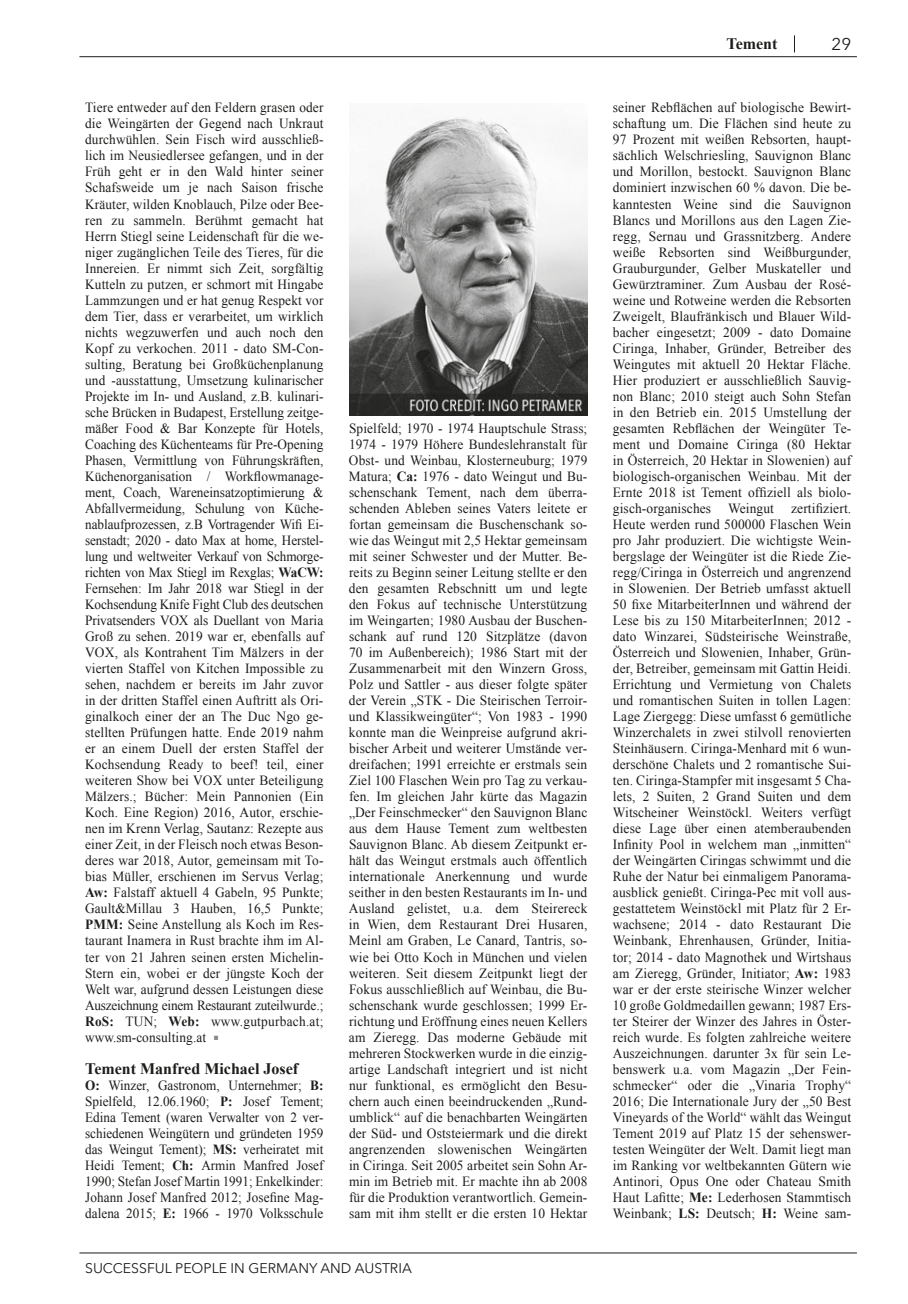
<style>
.page{position:relative;width:908px;height:1304px;background:#fff}
.page>*{position:absolute;margin:0;border:0;box-sizing:border-box;transform-origin:0 0}
.t1{font:17px "Avenir Next";color:#1d1d1b}
.t2{font:700 16px "Times New Roman";color:#1d1d1b}
.t3{font:14px/16px "Times New Roman";letter-spacing:.01em;color:#1d1d1b;text-align:justify;scale:.95 1}
.t4{font:14px/16px "Times New Roman";letter-spacing:.01em;color:#1d1d1b;text-align:justify;scale:.96 1}
.t5{font:14px/16px "Times New Roman";letter-spacing:.01em;color:#1d1d1b;text-align:justify;scale:.94 1}
.t6{font:14px "Avenir Next";color:#1d1d1b}
.s1{font-weight:700}
.s2{color:#878787}
</style>
<div class="page">
<hr style="left:79px;top:56px;width:777px;height:1px;background:#1d1d1b">
<hr style="left:79px;top:1252px;width:777px;height:1px;background:#1d1d1b">
<img style="left:349px;top:117px;width:238px;height:298px">
<p class="t3" style="left:85px;top:99px;width:252px">Tiere entweder auf den Feldern grasen oder die Weingärten der Gegend nach Unkraut durchwühlen. Sein Fisch wird ausschließ&shy;lich im Neusiedlersee gefangen, und in der Früh geht er in den Wald hinter seiner Schafsweide um je nach Saison frische Kräuter, wilden Knoblauch, Pilze oder Bee&shy;ren zu sammeln. Berühmt gemacht hat Herrn Stiegl seine Leidenschaft für die we&shy;niger zugänglichen Teile des Tieres, für die Innereien. Er nimmt sich Zeit, sorgfältig Kutteln zu putzen, er schmort mit Hingabe Lammzungen und er hat genug Respekt vor dem Tier, dass er verarbeitet, um wirklich nichts wegzuwerfen und auch noch den Kopf zu verkochen. 2011 - dato SM-Con&shy;sulting, Beratung bei Großküchenplanung und -ausstattung, Umsetzung kulinarischer Projekte im In- und Ausland, z.B. kulinari&shy;sche Brücken in Budapest, Erstellung zeitge&shy;mäßer Food &amp; Bar Konzepte für Hotels, Coaching des Küchenteams für Pre‑Opening Phasen, Vermittlung von Führungskräften, Küchenorganisation / Workflowmanage&shy;ment, Coach, Wareneinsatzoptimierung &amp; Abfallvermeidung, Schulung von Küche&shy;nablaufprozessen, z.B Vortragender Wifi Ei&shy;senstadt; 2020 - dato Max at home, Herstel&shy;lung und weltweiter Verkauf von Schmorge&shy;richten von Max Stiegl im Rexglas; <span class="s1">WaCW:<br></span>Fernsehen: Im Jahr 2018 war Stiegl in der Kochsendung Knife Fight Club des deutschen Privatsenders VOX als Duellant von Maria Groß zu sehen. 2019 war er, ebenfalls auf VOX, als Kontrahent Tim Mälzers in der vierten Staffel von Kitchen Impossible zu sehen, nachdem er bereits im Jahr zuvor in der dritten Staffel einen Auftritt als Ori&shy;ginalkoch einer der an The Duc Ngo ge&shy;stellten Prüfungen hatte. Ende 2019 nahm er an einem Duell der ersten Staffel der Kochsendung Ready to beef! teil, einer weiteren Show bei VOX unter Beteiligung Mälzers.; Bücher: Mein Pannonien (Ein Koch. Eine Region) 2016, Autor, erschie&shy;nen im Krenn Verlag, Sautanz: Rezepte aus einer Zeit, in der Fleisch noch etwas Beson&shy;deres war 2018, Autor, gemeinsam mit To&shy;bias Müller, erschienen im Servus Verlag; <span class="s1">Aw:</span> Falstaff aktuell 4 Gabeln, 95 Punkte; Gault&amp;Millau 3 Hauben, 16,5 Punkte; <span class="s1">PMM:</span> Seine Anstellung als Koch im Res&shy;taurant Inamera in Rust brachte ihm im Al&shy;ter von 21 Jahren seinen ersten Michelin-Stern ein, wobei er der jüngste Koch der Welt war, aufgrund dessen Leistungen diese Auszeichnung einem Restaurant zuteilwurde.; <span class="s1">RoS:</span> TUN; <span class="s1">Web:</span> www.gutpurbach.at; www.sm-consulting.at <span class="s2">▪</span></p>
<p class="t2" style="left:85px;top:1057px;width:214px">Tement Manfred Michael Josef</p>
<p class="t5" style="left:85px;top:1077px;width:255px"><span class="s1">O:</span> Winzer, Gastronom, Unternehmer; <span class="s1">B:<br></span>Spielfeld, 12.06.1960; <span class="s1">P:</span> Josef Tement; Edina Tement (waren Verwalter von 2 ver&shy;schiedenen Weingütern und gründeten 1959 das Weingut Tement); <span class="s1">MS:</span> verheiratet mit Heidi Tement; <span class="s1">Ch:</span> Armin Manfred Josef 1990; Stefan Josef Martin 1991; Enkelkinder:<br>Johann Josef Manfred 2012; Josefine Mag&shy;dalena 2015; <span class="s1">E:</span> 1966 - 1970 Volksschule</p>
<p class="t3" style="left:349px;top:420px;width:252px">Spielfeld; 1970 - 1974 Hauptschule Strass; 1974 - 1979 Höhere Bundeslehranstalt für Obst- und Weinbau, Klosterneuburg; 1979<br>Matura; <span class="s1">Ca:</span> 1976 - dato Weingut und Bu&shy;schenschank Tement, nach dem überra&shy;schenden Ableben seines Vaters leitete er fortan gemeinsam die Buschenschank so&shy;wie das Weingut mit 2,5 Hektar gemeinsam mit seiner Schwester und der Mutter. Be&shy;reits zu Beginn seiner Leitung stellte er den den gesamten Rebschnitt um und legte den Fokus auf technische Unterstützung im Weingarten; 1980 Ausbau der Buschen&shy;schank auf rund 120 Sitzplätze (davon 70 im Außenbereich); 1986 Start mit der Zusammenarbeit mit den Winzern Gross, Polz und Sattler - aus dieser folgte später der Verein „STK - Die Steirischen Terroir&shy;und Klassikweingüter“; Von 1983 - 1990 konnte man die Weinpreise aufgrund akri&shy;bischer Arbeit und weiterer Umstände ver&shy;dreifachen; 1991 erreichte er erstmals sein Ziel 100 Flaschen Wein pro Tag zu verkau&shy;fen. Im gleichen Jahr kürte das Magazin „Der Feinschmecker“ den Sauvignon Blanc aus dem Hause Tement zum weltbesten Sauvignon Blanc. Ab diesem Zeitpunkt er&shy;hält das Weingut erstmals auch öffentlich internationale Anerkennung und wurde seither in den besten Restaurants im In- und Ausland gelistet, u.a. dem Steirereck in Wien, dem Restaurant Drei Husaren, Meinl am Graben, Le Canard, Tantris, so&shy;wie bei Otto Koch in München und vielen weiteren. Seit diesem Zeitpunkt liegt der Fokus ausschließlich auf Weinbau, die Bu&shy;schenschank wurde geschlossen; 1999 Er&shy;richtung und Eröffnung eines neuen Kellers am Zieregg. Das moderne Gebäude mit mehreren Stockwerken wurde in die einzig&shy;artige Landschaft integriert und ist nicht nur funktional, es ermöglicht den Besu&shy;chern auch einen beeindruckenden „Rund&shy;umblick“ auf die benachbarten Weingärten der Süd- und Oststeiermark und die direkt angrenzenden slowenischen Weingärten in Ciringa. Seit 2005 arbeitet sein Sohn Ar&shy;min im Betrieb mit. Er machte ihn ab 2008 für die Produktion verantwortlich. Gemein&shy;sam mit ihm stellt er die ersten 10 Hektar</p>
<p class="t6" style="left:85px;top:1256px;width:328px">SUCCESSFUL PEOPLE IN GERMANY AND AUSTRIA</p>
<p class="t2" style="left:726px;top:33px;width:52px">Tement</p>
<p class="t1" style="left:831px;top:30px;width:21px">29</p>
<p class="t4" style="left:612px;top:99px;width:250px">seiner Rebflächen auf biologische Bewirt&shy;schaftung um. Die Flächen sind heute zu 97 Prozent mit weißen Rebsorten, haupt&shy;sächlich Welschriesling, Sauvignon Blanc und Morillon, bestockt. Sauvignon Blanc dominiert inzwischen 60 % davon. Die be&shy;kanntesten Weine sind die Sauvignon Blancs und Morillons aus den Lagen Zie&shy;regg, Sernau und Grassnitzberg. Andere weiße Rebsorten sind Weißburgunder, Grauburgunder, Gelber Muskateller und Gewürztraminer. Zum Ausbau der Rosé&shy;weine und Rotweine werden die Rebsorten Zweigelt, Blaufränkisch und Blauer Wild&shy;bacher eingesetzt; 2009 - dato Domaine Ciringa, Inhaber, Gründer, Betreiber des Weingutes mit aktuell 20 Hektar Fläche.<br>Hier produziert er ausschließlich Sauvig&shy;non Blanc; 2010 steigt auch Sohn Stefan in den Betrieb ein. 2015 Umstellung der gesamten Rebflächen der Weingüter Te&shy;ment und Domaine Ciringa (80 Hektar in Österreich, 20 Hektar in Slowenien) auf biologisch-organischen Weinbau. Mit der Ernte 2018 ist Tement offiziell als biolo&shy;gisch-organisches Weingut zertifiziert.<br>Heute werden rund 500000 Flaschen Wein pro Jahr produziert. Die wichtigste Wein&shy;bergslage der Weingüter ist die Riede Zie&shy;regg/Ciringa in Österreich und angrenzend in Slowenien. Der Betrieb umfasst aktuell 50 fixe MitarbeiterInnen und während der Lese bis zu 150 MitarbeiterInnen; 2012 - dato Winzarei, Südsteirische Weinstraße, Österreich und Slowenien, Inhaber, Grün&shy;der, Betreiber, gemeinsam mit Gattin Heidi.<br>Errichtung und Vermietung von Chalets und romantischen Suiten in tollen Lagen:<br>Lage Ziergegg: Diese umfasst 6 gemütliche Winzerchalets in zwei stilvoll renovierten Steinhäusern. Ciringa-Menhard mit 6 wun&shy;derschöne Chalets und 2 romantische Sui&shy;ten. Ciringa-Stampfer mit insgesamt 5 Cha&shy;lets, 2 Suiten, 2 Grand Suiten und dem Witscheiner Weinstöckl. Weiters verfügt diese Lage über einen atemberaubenden Infinity Pool in welchem man „inmitten“ der Weingärten Ciringas schwimmt und die Ruhe der Natur bei einmaligem Panorama&shy;ausblick genießt. Ciringa-Pec mit voll aus&shy;gestattetem Weinstöckl mit Platz für 2 Er&shy;wachsene; 2014 - dato Restaurant Die Weinbank, Ehrenhausen, Gründer, Initia&shy;tor; 2014 - dato Magnothek und Wirtshaus am Zieregg, Gründer, Initiator; <span class="s1">Aw:</span> 1983 war er der erste steirische Winzer welcher 10 große Goldmedaillen gewann; 1987 Ers&shy;ter Steirer der Winzer des Jahres in Öster&shy;reich wurde. Es folgten zahlreiche weitere Auszeichnungen. darunter 3x für sein Le&shy;benswerk u.a. vom Magazin „Der Fein&shy;schmecker“ oder die „Vinaria Trophy“ 2016; Die Internationale Jury der „50 Best Vineyards of the World“ wählt das Weingut Tement 2019 auf Platz 15 der sehenswer&shy;testen Weingüter der Welt. Damit liegt man im Ranking vor weltbekannten Gütern wie Antinori, Opus One oder Chateau Smith Haut Lafitte; <span class="s1">Me:</span> Lederhosen Stammtisch Weinbank; <span class="s1">LS:</span> Deutsch; <span class="s1">H:</span> Weine sam-</p>
</div>
